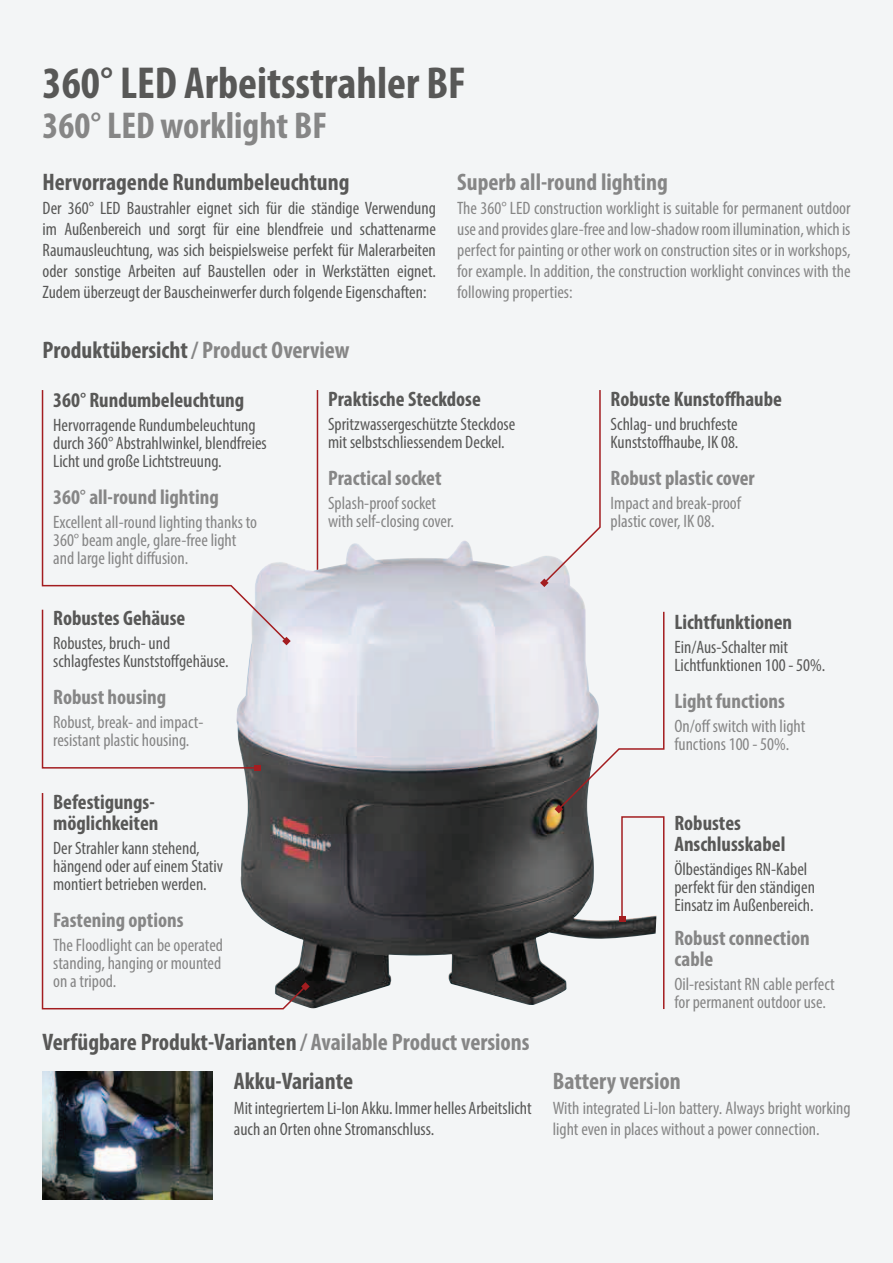
<style>
.page{position:relative;width:893px;height:1263px;background:#f3f5f6}
.page>*{position:absolute;margin:0;border:0;box-sizing:border-box;transform-origin:0 0}
.t1{font:700 condensed 45px "Myriad Pro";color:#585857}
.t2{font:700 condensed 37.5px "Myriad Pro";color:#868686}
.t3{font:700 condensed 24px "Myriad Pro";color:#585857}
.t4{font:700 condensed 24px "Myriad Pro";color:#868686}
.t5{font:700 condensed 21px/21px "Myriad Pro";color:#585857}
.t6{font:700 condensed 21px/21px "Myriad Pro";color:#868686}
.t7{font:condensed 18px/18px "Myriad Pro";color:#585857}
.t8{font:condensed 18px/18px "Myriad Pro";color:#868686}
.s1{color:#868686}
</style>
<div class="page">
<hr style="left:317px;top:390px;width:1px;height:238px;background:#a31d20">
<img style="left:244px;top:541px;width:342px;height:467px">
<svg style="left:41px;top:643px;width:219px;height:128px"></svg>
<svg style="left:554px;top:610px;width:111px;height:400px"></svg>
<img style="left:43px;top:1071px;width:170px;height:128px">
<svg style="left:41px;top:390px;width:248px;height:253px"></svg>
<svg style="left:282px;top:637px;width:9px;height:8px"></svg>
<svg style="left:540px;top:390px;width:61px;height:197px"></svg>
<svg style="left:41px;top:792px;width:267px;height:218px"></svg>
<svg style="left:301px;top:982px;width:9px;height:9px"></svg>
<h1 class="t1" style="left:43px;top:65px;width:425px">360° LED Arbeitsstrahler BF</h1>
<h2 class="t2" style="left:43px;top:111px;width:286px">360° LED worklight BF</h2>
<h3 class="t3" style="left:43px;top:173px;width:308px">Hervorragende Rundumbeleuchtung</h3>
<h3 class="t4" style="left:457px;top:173px;width:212px">Superb all-round lighting</h3>
<p class="t7" style="left:43px;top:199px;width:395px;line-height:21px;text-align:justify">Der 360° LED Baustrahler eignet sich für die ständige Verwendung im Außenbereich und sorgt für eine blendfreie und schattenarme Raumausleuchtung, was sich beispielsweise perfekt für Malerarbeiten oder sonstige Arbeiten auf Baustellen oder in Werkstätten eignet.<br>Zudem überzeugt der Bauscheinwerfer durch folgende Eigenschaften:</p>
<p class="t8" style="left:457px;top:199px;width:395px;line-height:21px;text-align:justify">The 360° LED construction worklight is suitable for permanent outdoor use and provides glare-free and low-shadow room illumination, which is perfect for painting or other work on construction sites or in workshops, for example. In addition, the construction worklight convinces with the following properties:</p>
<h3 class="t3" style="left:43px;top:341px;width:309px">Produktübersicht <span class="s1">/ Product Overview</span></h3>
<p class="t5" style="left:53px;top:391px;width:192px">360° Rundumbeleuchtung</p>
<p class="t7" style="left:53px;top:418px;width:215px">Hervorragende Rundumbeleuchtung durch 360° Abstrahlwinkel, blendfreies<br>Licht und große Lichtstreuung.</p>
<p class="t6" style="left:53px;top:488px;width:167px">360° all-round lighting</p>
<p class="t8" style="left:53px;top:515px;width:205px">Excellent all-round lighting thanks to<br>360° beam angle, glare-free light and large light diffusion.</p>
<p class="t5" style="left:53px;top:609px;width:134px">Robustes Gehäuse</p>
<p class="t7" style="left:53px;top:636px;width:177px">Robustes, bruch- und schlagfestes Kunststoffgehäuse.</p>
<p class="t6" style="left:53px;top:688px;width:115px">Robust housing</p>
<p class="t8" style="left:53px;top:715px;width:152px">Robust, break- and impact&shy;resistant plastic housing.</p>
<p class="t5" style="left:53px;top:793px;width:107px">Befestigungs&shy;möglichkeiten</p>
<p class="t7" style="left:53px;top:840px;width:171px">Der Strahler kann stehend, hängend oder auf einem Stativ montiert betrieben werden.</p>
<p class="t6" style="left:53px;top:911px;width:132px">Fastening options</p>
<p class="t8" style="left:53px;top:937px;width:171px;text-align:justify">The Floodlight can be operated standing, hanging or mounted on a tripod.</p>
<p class="t5" style="left:328px;top:390px;width:154px">Praktische Steckdose</p>
<p class="t7" style="left:328px;top:416px;width:189px">Spritzwassergeschützte Steckdose mit selbstschliessendem Deckel.</p>
<p class="t6" style="left:328px;top:469px;width:115px">Practical socket</p>
<p class="t8" style="left:328px;top:495px;width:128px">Splash-proof socket with self-closing cover.</p>
<h3 class="t3" style="left:43px;top:1033px;width:489px">Verfügbare Produkt-Varianten <span class="s1">/ Available Product versions</span></h3>
<h3 class="t3" style="left:234px;top:1072px;width:121px">Akku-Variante</h3>
<p class="t7" style="left:234px;top:1098px;width:299px;line-height:21px">Mit integriertem Li-Ion Akku. Immer helles Arbeitslicht auch an Orten ohne Stromanschluss.</p>
<p class="t5" style="left:611px;top:390px;width:173px">Robuste Kunstoffhaube</p>
<p class="t7" style="left:611px;top:416px;width:129px">Schlag- und bruchfeste<br>Kunststoffhaube, IK 08.</p>
<p class="t6" style="left:611px;top:469px;width:146px">Robust plastic cover</p>
<p class="t8" style="left:611px;top:495px;width:132px">Impact and break-proof plastic cover, IK 08.</p>
<p class="t5" style="left:674px;top:613px;width:119px">Lichtfunktionen</p>
<p class="t7" style="left:674px;top:639px;width:152px">Ein/Aus-Schalter mit<br>Lichtfunktionen 100 - 50%.</p>
<p class="t6" style="left:674px;top:692px;width:112px">Light functions</p>
<p class="t8" style="left:674px;top:718px;width:132px">On/off switch with light functions 100 - 50%.</p>
<p class="t5" style="left:674px;top:814px;width:112px">Robustes<br>Anschlusskabel</p>
<p class="t7" style="left:674px;top:861px;width:142px">Ölbeständiges RN-Kabel perfekt für den ständigen<br>Einsatz im Außenbereich.</p>
<p class="t6" style="left:674px;top:929px;width:137px">Robust connection cable</p>
<p class="t8" style="left:674px;top:976px;width:162px">Oil-resistant RN cable perfect for permanent outdoor use.</p>
<h3 class="t4" style="left:553px;top:1072px;width:129px">Battery version</h3>
<p class="t8" style="left:553px;top:1098px;width:299px;line-height:21px">With integrated Li-Ion battery. Always bright working light even in places without a power connection.</p>
</div>
